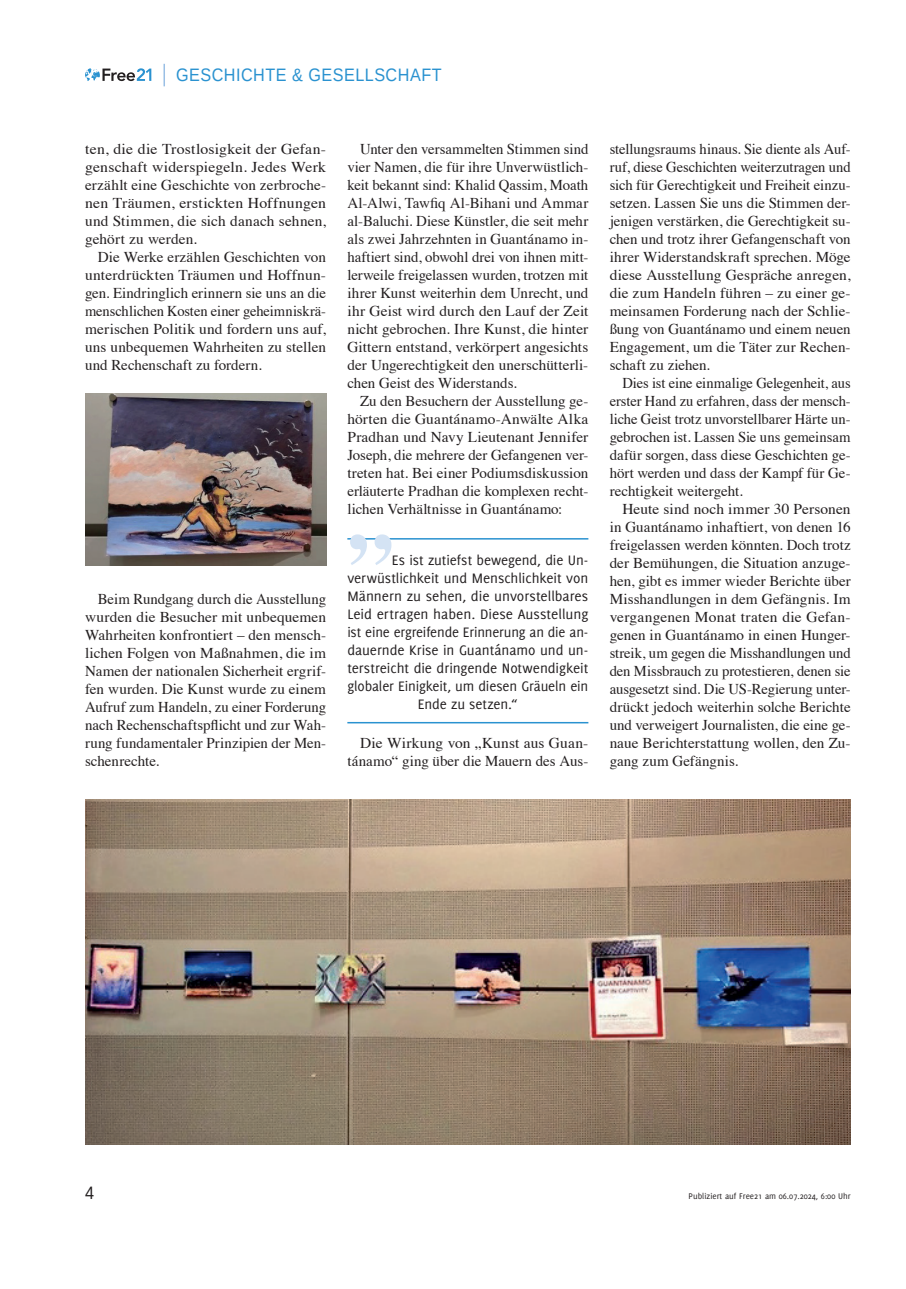
<style>
.page{position:relative;width:906px;height:1289px;background:#fff}
.page>*{position:absolute;margin:0;border:0;box-sizing:border-box;transform-origin:0 0}
.t1{font:700 91.5px "Times";color:#d4e3f4}
.t2{font:18px "Liberation Sans";letter-spacing:.03em;color:#2a92d0;scale:.9 1}
.t3{font:18px "Liberation Sans";color:#231f20;scale:.9 1}
.t4{font:15px/18px "Times";color:#231f20;text-align:justify}
.t5{font:15px "Delicious";letter-spacing:-.005em;color:#231f20}
.t6{font:15px/18px "Times";color:#231f20;text-align:justify;scale:1.05 1}
.t7{font:9px "Delicious";color:#231f20}
</style>
<div class="page">
<svg style="left:85px;top:68px;width:66px;height:13px"></svg>
<hr style="left:163px;top:64px;width:2px;height:22px;background:#9abfe5">
<hr style="left:347px;top:538px;width:241px;height:1px;background:#2a92d0">
<hr style="left:347px;top:722px;width:241px;height:1px;background:#2a92d0">
<img style="left:85px;top:393px;width:241px;height:173px">
<img style="left:85px;top:799px;width:765px;height:345px">
<p class="t2" style="left:176px;top:63px;width:297px">GESCHICHTE &amp; GESELLSCHAFT</p>
<p class="t6" style="left:85px;top:139px;width:231px">ten, die die Trostlosigkeit der Gefan&shy;genschaft widerspiegeln. Jedes Werk erzählt eine Geschichte von zerbroche&shy;nen Träumen, erstickten Hoffnungen und Stimmen, die sich danach sehnen, gehört zu werden.</p>
<p class="t4" style="left:85px;top:247px;width:242px;text-indent:13px">Die Werke erzählen Geschichten von unterdrückten Träumen und Hoffnun&shy;gen. Eindringlich erinnern sie uns an die menschlichen Kosten einer geheimniskrä&shy;merischen Politik und fordern uns auf, uns unbequemen Wahrheiten zu stellen und Rechenschaft zu fordern.</p>
<p class="t4" style="left:85px;top:589px;width:242px;text-indent:13px">Beim Rundgang durch die Ausstellung wurden die Besucher mit unbequemen Wahrheiten konfrontiert – den mensch&shy;lichen Folgen von Maßnahmen, die im Namen der nationalen Sicherheit ergrif&shy;fen wurden. Die Kunst wurde zu einem Aufruf zum Handeln, zu einer Forderung nach Rechenschaftspflicht und zur Wah&shy;rung fundamentaler Prinzipien der Men&shy;schenrechte.</p>
<p class="t4" style="left:347px;top:139px;width:242px;text-indent:13px">Unter den versammelten Stimmen sind vier Namen, die für ihre Unverwüstlich&shy;keit bekannt sind: Khalid Qassim, Moath Al-Alwi, Tawfiq Al-Bihani und Ammar al-Baluchi. Diese Künstler, die seit mehr als zwei Jahrzehnten in Guantánamo in&shy;haftiert sind, obwohl drei von ihnen mitt&shy;lerweile freigelassen wurden, trotzen mit ihrer Kunst weiterhin dem Unrecht, und ihr Geist wird durch den Lauf der Zeit nicht gebrochen. Ihre Kunst, die hinter Gittern entstand, verkörpert angesichts der Ungerechtigkeit den unerschütterli&shy;chen Geist des Widerstands.</p>
<p class="t4" style="left:347px;top:391px;width:242px;text-indent:13px">Zu den Besuchern der Ausstellung ge&shy;hörten die Guantánamo-Anwälte Alka Pradhan und Navy Lieutenant Jennifer Joseph, die mehrere der Gefangenen ver&shy;treten hat. Bei einer Podiumsdiskussion erläuterte Pradhan die komplexen recht&shy;lichen Verhältnisse in Guantánamo:</p>
<h1 class="t1" style="left:347px;top:430px;width:47px">„</h1>
<p class="t5" style="left:392px;top:551px;width:198px">Es ist zutiefst bewegend, die Un-</p>
<p class="t5" style="left:347px;top:569px;width:242px">verwüstlichkeit und Menschlichkeit von</p>
<p class="t5" style="left:347px;top:587px;width:242px">Männern zu sehen, die unvorstellbares</p>
<p class="t5" style="left:347px;top:605px;width:242px">Leid ertragen haben. Diese Ausstellung</p>
<p class="t5" style="left:347px;top:623px;width:242px">ist eine ergreifende Erinnerung an die an-</p>
<p class="t5" style="left:347px;top:641px;width:242px">dauernde Krise in Guantánamo und un-</p>
<p class="t5" style="left:347px;top:659px;width:242px">terstreicht die dringende Notwendigkeit</p>
<p class="t5" style="left:347px;top:677px;width:242px">globaler Einigkeit, um diesen Gräueln ein</p>
<p class="t5" style="left:418px;top:695px;width:101px">Ende zu setzen.“</p>
<p class="t4" style="left:347px;top:733px;width:242px;text-align:right">Die Wirkung von „Kunst aus Guan&shy;tánamo“ ging über die Mauern des Aus-</p>
<p class="t4" style="left:609px;top:139px;width:242px">stellungsraums hinaus. Sie diente als Auf&shy;ruf, diese Geschichten weiterzutragen und sich für Gerechtigkeit und Freiheit einzu&shy;setzen. Lassen Sie uns die Stimmen der&shy;jenigen verstärken, die Gerechtigkeit su&shy;chen und trotz ihrer Gefangenschaft von ihrer Widerstandskraft sprechen. Möge diese Ausstellung Gespräche anregen, die zum Handeln führen – zu einer ge&shy;meinsamen Forderung nach der Schlie&shy;ßung von Guantánamo und einem neuen Engagement, um die Täter zur Rechen&shy;schaft zu ziehen.</p>
<p class="t4" style="left:609px;top:373px;width:242px;text-indent:13px">Dies ist eine einmalige Gelegenheit, aus erster Hand zu erfahren, dass der mensch&shy;liche Geist trotz unvorstellbarer Härte un&shy;gebrochen ist. Lassen Sie uns gemeinsam dafür sorgen, dass diese Geschichten ge&shy;hört werden und dass der Kampf für Ge&shy;rechtigkeit weitergeht.</p>
<p class="t4" style="left:609px;top:499px;width:242px;text-indent:13px">Heute sind noch immer 30 Personen in Guantánamo inhaftiert, von denen 16 freigelassen werden könnten. Doch trotz der Bemühungen, die Situation anzuge&shy;hen, gibt es immer wieder Berichte über Misshandlungen in dem Gefängnis. Im vergangenen Monat traten die Gefan&shy;genen in Guantánamo in einen Hunger&shy;streik, um gegen die Misshandlungen und den Missbrauch zu protestieren, denen sie ausgesetzt sind. Die US-Regierung unter&shy;drückt jedoch weiterhin solche Berichte und verweigert Journalisten, die eine ge&shy;naue Berichterstattung wollen, den Zu&shy;gang zum Gefängnis.</p>
<p class="t3" style="left:85px;top:1180px;width:12px">4</p>
<p class="t7" style="left:688px;top:1190px;width:163px">Publiziert auf Free21 am 06.07.2024, 6:00 Uhr</p>
</div>
